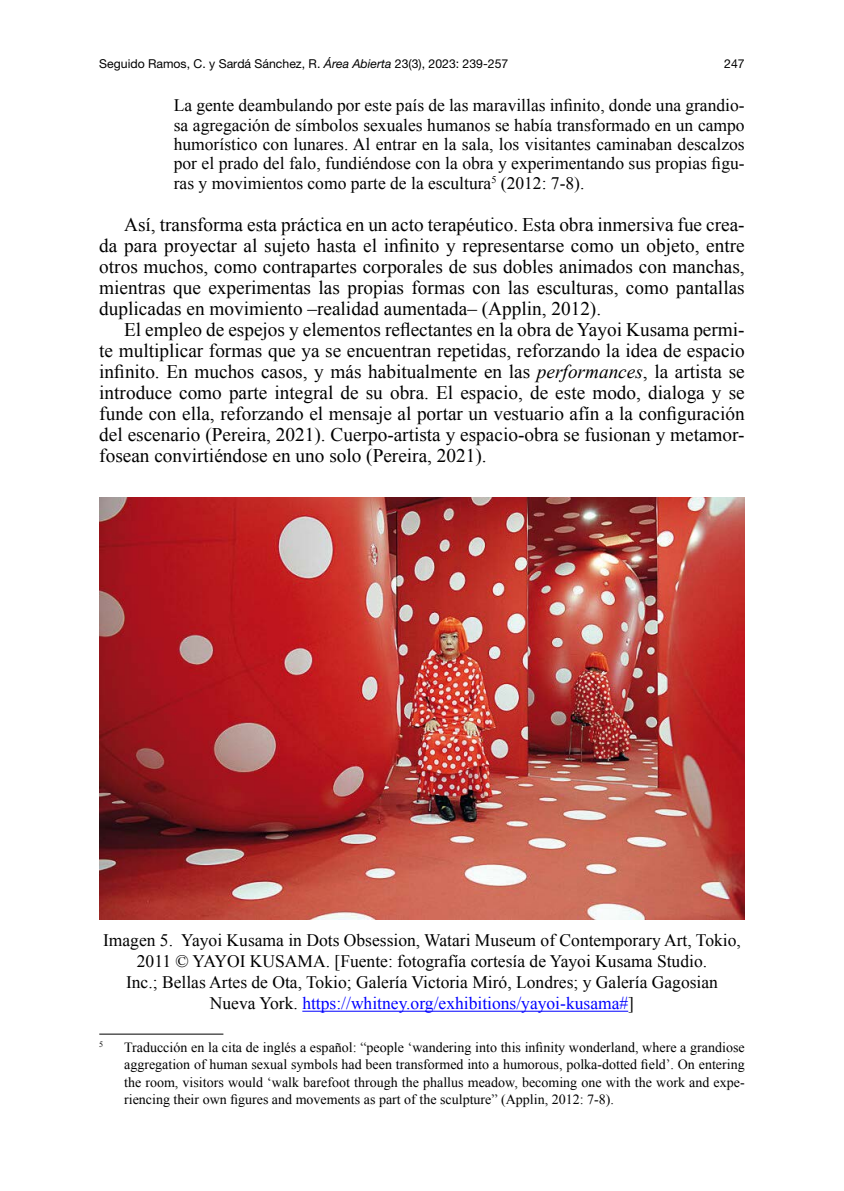
<style>
.page{position:relative;width:844px;height:1191px;background:#fff}
.page>*{position:absolute;margin:0;border:0;box-sizing:border-box;transform-origin:0 0}
._01_Texto_General{font:19.25px/21px "Times New Roman";color:#000;text-align:justify}
._01-2_Texto_citas{font:17.5px/19.2px "Times New Roman";color:#000;text-align:justify}
._08_Pie_de_figuras{font:17.5px/21px "Times New Roman";color:#000;text-align:center}
._06_Notas_al_pie{font:14px/17.5px "Times New Roman";color:#000;text-align:justify}
.t1{font:12.25px "Helvetica Neue LT Std";color:#000}
._06_Notas_al_pie-2{font:8.22px "Times New Roman";color:#000}
.s1{font-style:italic}
.s2{color:#00f}
</style>
<div class="page">
<hr style="left:302px;top:1010px;width:326px;height:1px;background:#00f">
<img style="left:99px;top:498px;width:645px;height:421px">
<hr style="left:99px;top:1033px;width:124px;height:1px;background:#000">
<p class="t1" style="left:99px;top:57px;width:410px">Seguido Ramos, C. y Sardá Sánchez, R. <span class="s1">Área Abierta</span> 23(3), 2023: 239-257</p>
<p class="t1" style="left:724px;top:57px;width:22px">247</p>
<p class="_01-2_Texto_citas" style="left:174px;top:95px;width:572px">La gente deambulando por este país de las maravillas infinito, donde una grandio&shy;sa agregación de símbolos sexuales humanos se había transformado en un campo humorístico con lunares. Al entrar en la sala, los visitantes caminaban descalzos por el prado del falo, fundiéndose con la obra y experimentando sus propias figu&shy;ras y movimientos como parte de la escultura<sup>5</sup> (2012: 7-8).</p>
<p class="_01_Texto_General" style="left:99px;top:213px;width:646px;text-indent:25px">Así, transforma esta práctica en un acto terapéutico. Esta obra inmersiva fue crea&shy;da para proyectar al sujeto hasta el infinito y representarse como un objeto, entre otros muchos, como contrapartes corporales de sus dobles animados con manchas, mientras que experimentas las propias formas con las esculturas, como pantallas duplicadas en movimiento –realidad aumentada– (Applin, 2012).</p>
<p class="_01_Texto_General" style="left:99px;top:318px;width:646px;text-indent:25px">El empleo de espejos y elementos reflectantes en la obra de Yayoi Kusama permi&shy;te multiplicar formas que ya se encuentran repetidas, reforzando la idea de espacio infinito. En muchos casos, y más habitualmente en las <span class="s1">performances</span>, la artista se introduce como parte integral de su obra. El espacio, de este modo, dialoga y se funde con ella, reforzando el mensaje al portar un vestuario afín a la configuración del escenario (Pereira, 2021). Cuerpo-artista y espacio-obra se fusionan y metamor&shy;fosean convirtiéndose en uno solo (Pereira, 2021).</p>
<p class="_08_Pie_de_figuras" style="left:103px;top:929px;width:639px">Imagen 5. Yayoi Kusama in Dots Obsession, Watari Museum of Contemporary Art, Tokio, 2011 © YAYOI KUSAMA. [Fuente: fotografía cortesía de Yayoi Kusama Studio.<br>Inc.; Bellas Artes de Ota, Tokio; Galería Victoria Miró, Londres; y Galería Gagosian Nueva York. <span class="s2">https://whitney.org/exhibitions/yayoi-kusama#</span>]</p>
<p class="_06_Notas_al_pie-2" style="left:99px;top:1038px;width:6px">5</p>
<p class="_06_Notas_al_pie" style="left:124px;top:1037px;width:622px">Traducción en la cita de inglés a español: “people ʻwandering into this infinity wonderland, where a grandiose aggregation of human sexual symbols had been transformed into a humorous, polka-dotted fieldʼ. On entering the room, visitors would ʻwalk barefoot through the phallus meadow, becoming one with the work and expe&shy;riencing their own figures and movements as part of the sculpture” (Applin, 2012: 7-8).</p>
</div>
